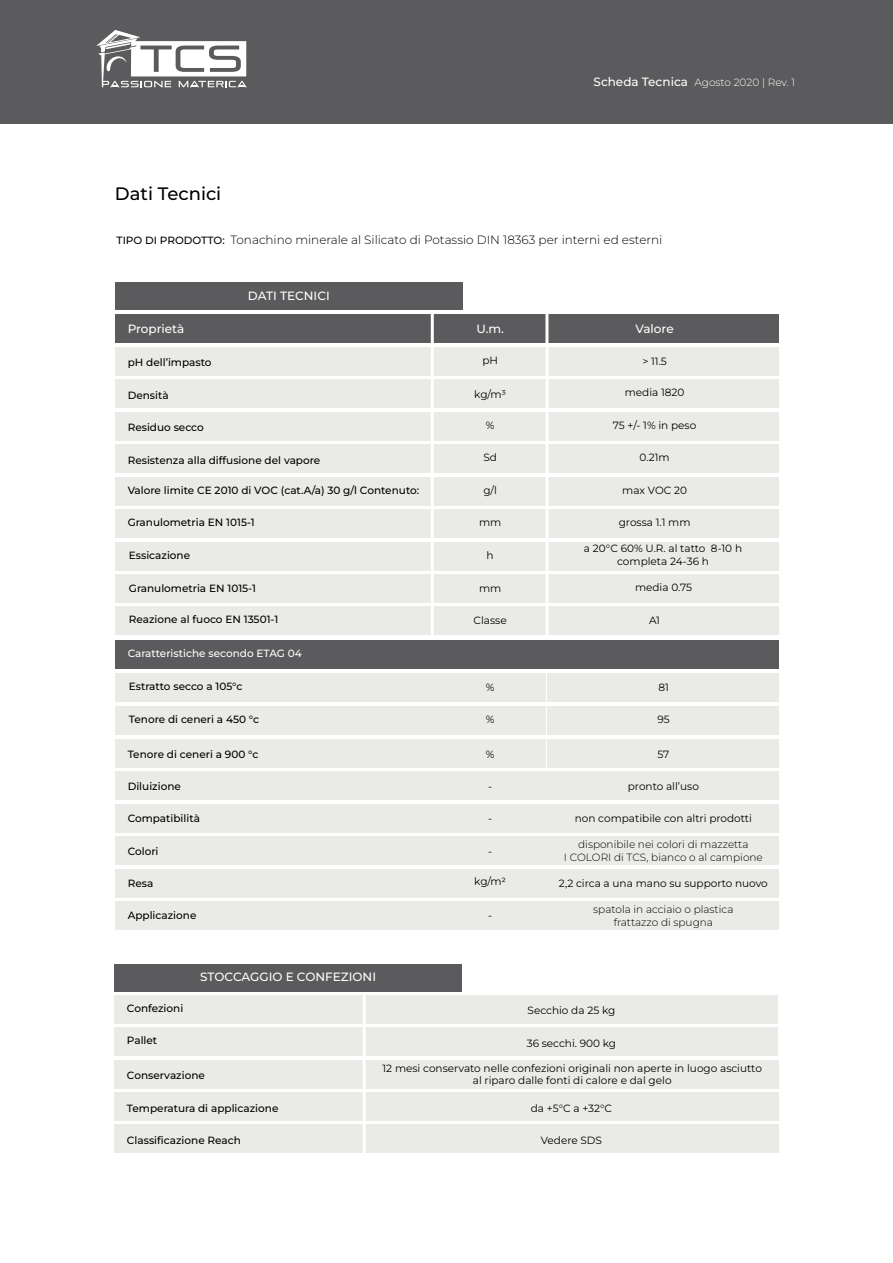
<style>
.page{position:relative;width:893px;height:1263px;background:#fff}
.page>*{position:absolute;margin:0;border:0;box-sizing:border-box;transform-origin:0 0}
.t1{font:100 18px "Montserrat";color:#000}
.t2{font:300 12px "Montserrat";color:#000}
.t3{font:100 12px "Montserrat";color:#fff}
.t4{font:100 10.5px/12.6px "Montserrat";color:#000;text-align:center}
.t5{font:300 10.5px/12.6px "Montserrat";color:#000;text-align:center}
.t6{font:300 10.5px "Montserrat";color:#fff}
.t7{font:100 10.5px "Montserrat";color:#fff}
.s1{font-weight:100;font-size:12px}
.s2{font-weight:100;font-size:10.5px}
</style>
<div class="page">
<div style="left:0;top:0;width:893px;height:123px;background:#5b5a5c"></div>
<svg style="left:96px;top:30px;width:151px;height:57px"></svg>
<div style="left:115px;top:542px;width:431px;height:28px;background:#eaeae7"></div>
<div style="left:115px;top:574px;width:431px;height:29px;background:#eaeae7"></div>
<div style="left:547px;top:542px;width:231px;height:28px;background:#eaeae7"></div>
<div style="left:547px;top:574px;width:231px;height:29px;background:#eaeae7"></div>
<div style="left:115px;top:347px;width:431px;height:28px;background:#eaeae7"></div>
<div style="left:115px;top:607px;width:431px;height:28px;background:#eaeae7"></div>
<div style="left:115px;top:673px;width:431px;height:29px;background:#eaeae7"></div>
<div style="left:547px;top:347px;width:231px;height:28px;background:#eaeae7"></div>
<div style="left:547px;top:607px;width:232px;height:28px;background:#eaeae7"></div>
<div style="left:547px;top:673px;width:232px;height:29px;background:#eaeae7"></div>
<div style="left:115px;top:380px;width:431px;height:28px;background:#eaeae7"></div>
<div style="left:115px;top:412px;width:431px;height:28px;background:#eaeae7"></div>
<div style="left:115px;top:772px;width:432px;height:28px;background:#eaeae7"></div>
<div style="left:115px;top:804px;width:432px;height:28px;background:#eaeae7"></div>
<div style="left:115px;top:869px;width:432px;height:28px;background:#eaeae7"></div>
<div style="left:115px;top:836px;width:432px;height:29px;background:#eaeae7"></div>
<div style="left:115px;top:901px;width:432px;height:29px;background:#eaeae7"></div>
<div style="left:115px;top:707px;width:431px;height:28px;background:#eaeae7"></div>
<div style="left:547px;top:380px;width:231px;height:28px;background:#eaeae7"></div>
<div style="left:547px;top:412px;width:231px;height:28px;background:#eaeae7"></div>
<div style="left:547px;top:772px;width:231px;height:28px;background:#eaeae7"></div>
<div style="left:547px;top:804px;width:231px;height:28px;background:#eaeae7"></div>
<div style="left:547px;top:869px;width:231px;height:28px;background:#eaeae7"></div>
<div style="left:547px;top:836px;width:231px;height:29px;background:#eaeae7"></div>
<div style="left:547px;top:901px;width:231px;height:29px;background:#eaeae7"></div>
<div style="left:547px;top:707px;width:231px;height:28px;background:#eaeae7"></div>
<div style="left:115px;top:445px;width:431px;height:28px;background:#eaeae7"></div>
<div style="left:115px;top:477px;width:431px;height:28px;background:#eaeae7"></div>
<div style="left:115px;top:509px;width:431px;height:29px;background:#eaeae7"></div>
<div style="left:115px;top:739px;width:431px;height:28px;background:#eaeae7"></div>
<div style="left:547px;top:445px;width:231px;height:28px;background:#eaeae7"></div>
<div style="left:547px;top:477px;width:231px;height:28px;background:#eaeae7"></div>
<div style="left:547px;top:509px;width:231px;height:29px;background:#eaeae7"></div>
<div style="left:547px;top:739px;width:231px;height:28px;background:#eaeae7"></div>
<div style="left:115px;top:283px;width:348px;height:27px;background:#5b5a5c"></div>
<div style="left:115px;top:315px;width:319px;height:28px;background:#5b5a5c"></div>
<div style="left:434px;top:315px;width:113px;height:28px;background:#5b5a5c"></div>
<div style="left:545px;top:315px;width:234px;height:28px;background:#5b5a5c"></div>
<hr style="left:431px;top:311px;width:3px;height:324px;background:#fff">
<hr style="left:545px;top:313px;width:3px;height:322px;background:#fff">
<div style="left:114px;top:995px;width:664px;height:28px;background:#eaeae7"></div>
<div style="left:114px;top:1028px;width:664px;height:28px;background:#eaeae7"></div>
<div style="left:114px;top:1060px;width:664px;height:28px;background:#eaeae7"></div>
<div style="left:114px;top:1092px;width:664px;height:28px;background:#eaeae7"></div>
<div style="left:114px;top:1125px;width:664px;height:28px;background:#eaeae7"></div>
<div style="left:114px;top:964px;width:348px;height:27px;background:#5b5a5c"></div>
<hr style="left:363px;top:995px;width:3px;height:160px;background:#fff">
<div style="left:115px;top:640px;width:319px;height:28px;background:#5b5a5c"></div>
<div style="left:434px;top:640px;width:113px;height:28px;background:#5b5a5c"></div>
<div style="left:545px;top:640px;width:234px;height:28px;background:#5b5a5c"></div>
<h1 class="t1" style="left:115px;top:181px;width:108px">Dati Tecnici</h1>
<p class="t6" style="left:594px;top:75px;width:203px"><span class="s1">Scheda Tecnica</span> Agosto 2020 | Rev. 1</p>
<p class="t2" style="left:117px;top:232px;width:547px"><span class="s2">TIPO DI PRODOTTO:</span> Tonachino minerale al Silicato di Potassio DIN 18363 per interni ed esterni</p>
<p class="t3" style="left:248px;top:288px;width:83px">DATI TECNICI</p>
<p class="t3" style="left:128px;top:320px;width:58px">Proprietà</p>
<p class="t3" style="left:476px;top:320px;width:29px">U.m.</p>
<p class="t3" style="left:635px;top:320px;width:40px">Valore</p>
<p class="t4" style="left:128px;top:356px;width:85px">pH dell’impasto</p>
<p class="t4" style="left:128px;top:389px;width:43px">Densità</p>
<p class="t4" style="left:128px;top:421px;width:78px">Residuo secco</p>
<p class="t4" style="left:482px;top:354px;width:17px">pH</p>
<p class="t4" style="left:642px;top:355px;width:26px">&gt; 11.5</p>
<p class="t4" style="left:625px;top:386px;width:61px">media 1820</p>
<p class="t4" style="left:613px;top:419px;width:85px">75 +/- 1% in peso</p>
<p class="t4" style="left:640px;top:451px;width:32px">0.21m</p>
<p class="t4" style="left:474px;top:388px;width:33px">kg/m³</p>
<p class="t4" style="left:486px;top:419px;width:10px">%</p>
<p class="t4" style="left:483px;top:451px;width:15px">Sd</p>
<p class="t4" style="left:128px;top:453px;width:194px">Resistenza alla diffusione del vapore</p>
<p class="t4" style="left:128px;top:483px;width:293px">Valore limite CE 2010 di VOC (cat.A/a) 30 g/l Contenuto:</p>
<p class="t4" style="left:128px;top:516px;width:129px">Granulometria EN 1015-1</p>
<p class="t4" style="left:483px;top:483px;width:15px">g/l</p>
<p class="t4" style="left:479px;top:516px;width:24px">mm</p>
<p class="t4" style="left:487px;top:549px;width:9px">h</p>
<p class="t4" style="left:479px;top:581px;width:24px">mm</p>
<p class="t4" style="left:474px;top:614px;width:35px">Classe</p>
<p class="t4" style="left:622px;top:483px;width:66px">max VOC 20</p>
<p class="t4" style="left:619px;top:516px;width:73px">grossa 1.1 mm</p>
<p class="t4" style="left:584px;top:542px;width:160px">a 20°C 60% U.R. al tatto 8-10 h completa 24-36 h</p>
<p class="t4" style="left:635px;top:581px;width:59px">media 0.75</p>
<p class="t4" style="left:649px;top:614px;width:12px">A1</p>
<p class="t4" style="left:129px;top:549px;width:63px">Essicazione</p>
<p class="t4" style="left:129px;top:581px;width:129px">Granulometria EN 1015-1</p>
<p class="t4" style="left:129px;top:613px;width:151px">Reazione al fuoco EN 13501-1</p>
<p class="t7" style="left:128px;top:646px;width:176px">Caratteristiche secondo ETAG 04</p>
<p class="t4" style="left:129px;top:679px;width:115px">Estratto secco a 105°c</p>
<p class="t4" style="left:129px;top:713px;width:132px">Tenore di ceneri a 450 °c</p>
<p class="t4" style="left:128px;top:748px;width:132px">Tenore di ceneri a 900 °c</p>
<p class="t4" style="left:128px;top:779px;width:55px">Diluizione</p>
<p class="t4" style="left:128px;top:812px;width:74px">Compatibilità</p>
<p class="t4" style="left:128px;top:844px;width:32px">Colori</p>
<p class="t4" style="left:128px;top:877px;width:27px">Resa</p>
<p class="t4" style="left:128px;top:909px;width:70px">Applicazione</p>
<p class="t3" style="left:200px;top:969px;width:177px">STOCCAGGIO E CONFEZIONI</p>
<p class="t4" style="left:486px;top:680px;width:10px">%</p>
<p class="t4" style="left:486px;top:713px;width:10px">%</p>
<p class="t4" style="left:486px;top:748px;width:10px">%</p>
<p class="t4" style="left:488px;top:779px;width:6px">-</p>
<p class="t4" style="left:488px;top:812px;width:6px">-</p>
<p class="t4" style="left:488px;top:844px;width:6px">-</p>
<p class="t4" style="left:474px;top:874px;width:33px">kg/m2</p>
<p class="t4" style="left:488px;top:909px;width:6px">-</p>
<p class="t4" style="left:658px;top:680px;width:12px">81</p>
<p class="t4" style="left:657px;top:713px;width:14px">95</p>
<p class="t4" style="left:657px;top:748px;width:13px">57</p>
<p class="t4" style="left:628px;top:779px;width:73px">pronto all’uso</p>
<p class="t4" style="left:575px;top:812px;width:179px">non compatibile con altri prodotti</p>
<p class="t5" style="left:564px;top:838px;width:200px">disponibile nei colori di mazzetta<br>I COLORI di TCS, bianco o al campione</p>
<p class="t4" style="left:559px;top:877px;width:210px">2,2 circa a una mano su supporto nuovo</p>
<p class="t5" style="left:593px;top:903px;width:142px">spatola in acciaio o plastica frattazzo di spugna</p>
<p class="t4" style="left:127px;top:1002px;width:58px">Confezioni</p>
<p class="t4" style="left:127px;top:1034px;width:32px">Pallet</p>
<p class="t4" style="left:127px;top:1069px;width:79px">Conservazione</p>
<p class="t4" style="left:127px;top:1101px;width:153px">Temperatura di applicazione</p>
<p class="t4" style="left:127px;top:1134px;width:115px">Classificazione Reach</p>
<p class="t4" style="left:528px;top:1004px;width:89px">Secchio da 25 kg</p>
<p class="t4" style="left:527px;top:1036px;width:91px">36 secchi. 900 kg</p>
<p class="t4" style="left:382px;top:1061px;width:381px">12 mesi conservato nelle confezioni originali non aperte in luogo asciutto al riparo dalle fonti di calore e dal gelo</p>
<p class="t4" style="left:531px;top:1101px;width:83px">da +5°C a +32°C</p>
<p class="t4" style="left:541px;top:1134px;width:63px">Vedere SDS</p>
</div>
